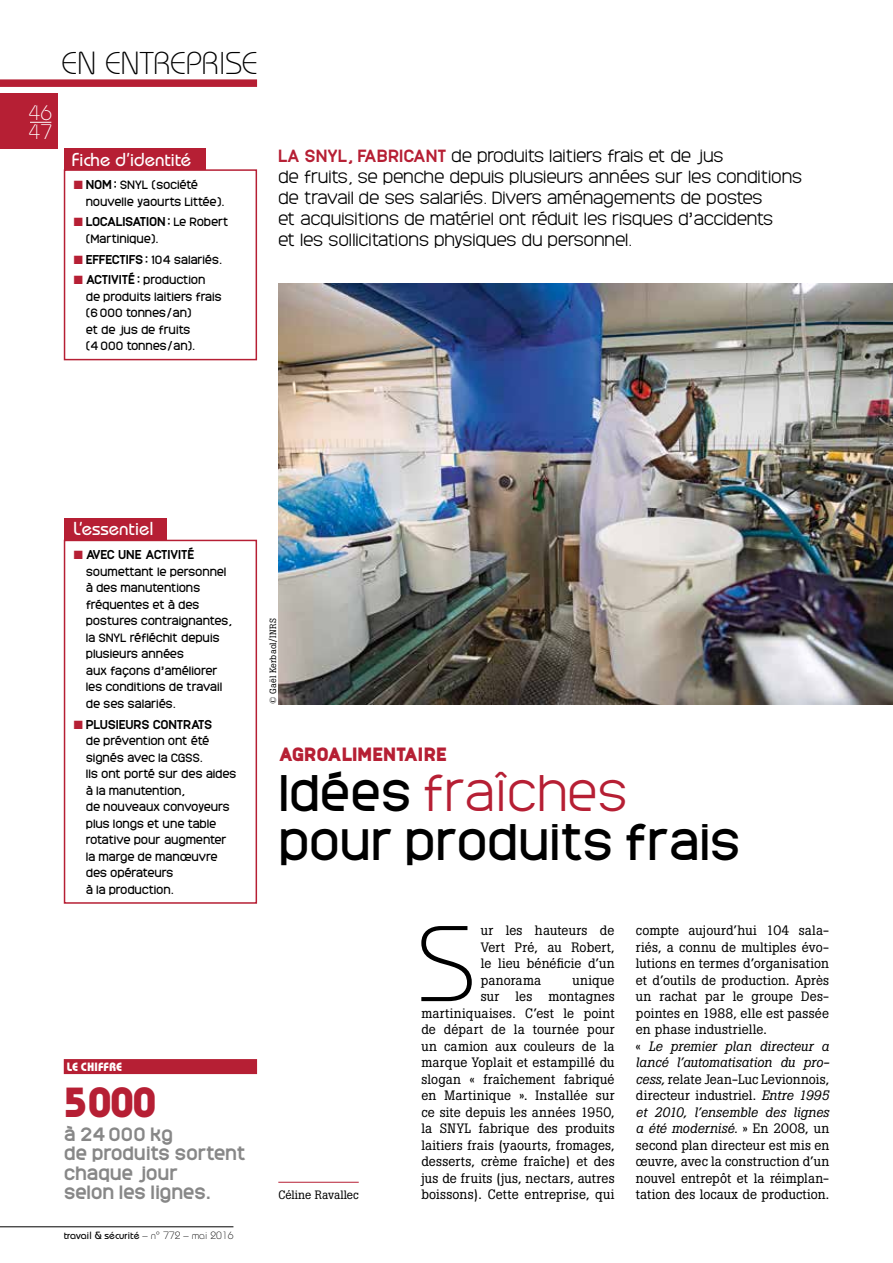
<style>
.page{position:relative;width:893px;height:1263px;background:#fff}
.page>*{position:absolute;margin:0;border:0;box-sizing:border-box;transform-origin:0 0}
.t1{font:300 107.25px "Bauhaus";color:#000}
.t2{font:48px/49.5px "Monark";letter-spacing:-.015em;color:#000}
.t3{font:700 42px "Bauhaus";color:#b61f34}
.t4{font:300 31.5px "Bauhaus";letter-spacing:-.015em;color:#000}
.t5{font:300 21px/19.5px "Bauhaus";color:#fff}
.t6{font:500 18.75px "Bauhaus";letter-spacing:-.01em;color:#fff}
.t7{font:700 18px/19.5px "Monark";letter-spacing:-.02em;color:#878787}
.t8{font:900 18px "Monark";letter-spacing:-.02em;color:#b61f34}
.t9{font:300 16.5px/21px "Monark";letter-spacing:-.02em;color:#000}
.t10{font:13.5px/16.5px "Boton";letter-spacing:.01em;color:#000;text-align:justify}
.t11{font:700 12px "Monark";letter-spacing:-.03em;color:#000}
.t12{font:12px "Boton";color:#000}
.t13{font:700 12px "Bauhaus";letter-spacing:.01em;color:#fff}
.t14{font:11.25px/16.5px "Monark";letter-spacing:-.02em;color:#000}
.t15{font:500 10.5px "Bauhaus";color:#000}
.t16{font:9px "Boton";letter-spacing:.015em;color:#000}
.s1{color:#b61f34}
.s2{font-weight:700;font-size:12px}
.s3{font-weight:400;font-size:11.25px}
.s4{font-weight:700;color:#b61f34}
.s5{font-weight:300}
.s6{font-weight:300;color:#b61f34}
.s7{font-style:italic}
</style>
<div class="page">
<div style="left:0;top:79px;width:257px;height:8px;background:#b61f34"></div>
<hr style="left:0;top:1226px;width:233px;height:1px;background:#000">
<div style="left:0;top:93px;width:57px;height:56px;background:#b61f34"></div>
<svg style="left:30px;top:122px;width:21px;height:1px"></svg>
<div style="left:64px;top:540px;width:193px;height:364px;border:2px solid #b61f34"></div>
<div style="left:64px;top:518px;width:103px;height:22px;background:#b61f34"></div>
<div style="left:64px;top:149px;width:141px;height:21px;background:#b61f34"></div>
<div style="left:64px;top:169px;width:193px;height:191px;border:2px solid #b61f34"></div>
<div style="left:64px;top:1059px;width:193px;height:15px;background:#b61f34"></div>
<hr style="left:278px;top:1182px;width:81px;height:1px;background:#b61f34">
<img style="left:278px;top:284px;width:615px;height:420px">
<h3 class="t4" style="left:62px;top:45px;width:198px">EN ENTREPRISE</h3>
<h3 class="t5" style="left:29px;top:102px;width:25px">46<br>47</h3>
<h3 class="t6" style="left:72px;top:149px;width:121px">Fiche d’identité</h3>
<p class="t14" style="left:86px;top:176px;width:140px;text-indent:-12px"><span class="s1">■</span> <span class="s2">NOM :</span> SNYL (société nouvelle yaourts Littée).</p>
<p class="t11" style="left:74px;top:214px;width:157px"><span class="s1">■</span> LOCALISATION : <span class="s3">Le Robert</span></p>
<p class="t14" style="left:86px;top:230px;width:74px">(Martinique).</p>
<p class="t14" style="left:74px;top:251px;width:150px"><span class="s1">■</span> <span class="s2">EFFECTIFS :</span> 104 salariés.</p>
<p class="t14" style="left:86px;top:271px;width:138px;text-indent:-12px"><span class="s1">■</span> <span class="s2">ACTIVITÉ :</span> production de produits laitiers frais (6000 tonnes/an)<br>et de jus de fruits<br>(4 000 tonnes/an).</p>
<p class="t9" style="left:278px;top:145px;width:526px"><span class="s4">LA SNYL, FABRICANT</span> de produits laitiers frais et de jus<br>de fruits, se penche depuis plusieurs années sur les conditions de travail de ses salariés. Divers aménagements de postes<br>et acquisitions de matériel ont réduit les risques d’accidents<br>et les sollicitations physiques du personnel.</p>
<h3 class="t6" style="left:73px;top:517px;width:82px">L’essentiel</h3>
<p class="t11" style="left:74px;top:547px;width:122px"><span class="s1">■</span> AVEC UNE ACTIVITÉ</p>
<p class="t14" style="left:86px;top:563px;width:148px">soumettant le personnel à des manutentions fréquentes et à des postures contraignantes, la SNYL réfléchit depuis plusieurs années<br>aux façons d’améliorer les conditions de travail de ses salariés.</p>
<p class="t11" style="left:74px;top:716px;width:140px"><span class="s1">■</span> PLUSIEURS CONTRATS</p>
<p class="t14" style="left:86px;top:732px;width:152px">de prévention ont été signés avec la CGSS.<br>Ils ont porté sur des aides à la manutention,<br>de nouveaux convoyeurs plus longs et une table rotative pour augmenter la marge de manœuvre des opérateurs<br>à la production.</p>
<p class="t13" style="left:67px;top:1059px;width:57px">LE CHIFFRE</p>
<h3 class="t3" style="left:64px;top:1076px;width:94px">5000</h3>
<h3 class="t7" style="left:64px;top:1123px;width:184px">à 24 000 kg<br>de produits sortent chaque jour<br>selon les lignes.</h3>
<p class="t15" style="left:64px;top:1229px;width:171px">travail &amp; sécurité <span class="s5">– n° 772 – mai 2016</span></p>
<p class="t16" style="left:268px;top:704px;width:87px;rotate:-90deg">© Gaël Kerbaol/INRS</p>
<h3 class="t8" style="left:278px;top:742px;width:170px">AGROALIMENTAIRE</h3>
<h2 class="t2" style="left:278px;top:766px;width:464px">Idées <span class="s6">fraîches </span>pour produits frais</h2>
<p class="t12" style="left:278px;top:1188px;width:82px">Céline Ravallec</p>
<h1 class="t1" style="left:417px;top:901px;width:61px">S</h1>
<p class="t10" style="left:481px;top:922px;width:135px">ur les hauteurs de Vert Pré, au Robert, le lieu bénéficie d’un panorama</p>
<p class="t10" style="left:421px;top:972px;width:195px;text-align:right">unique<br>sur les montagnes martiniquaises. C’est le point de départ de la tournée pour un camion aux couleurs de la marque Yoplait et estampillé du slogan « fraîchement fabriqué en Martinique ». Installée sur ce site depuis les années 1950, la SNYL fabrique des produits laitiers frais (yaourts, fromages, desserts, crème fraîche) et des jus de fruits (jus, nectars, autres boissons). Cette entreprise, qui</p>
<p class="t10" style="left:636px;top:922px;width:195px;text-align:left">compte aujourd’hui 104 sala&shy;riés, a connu de multiples évo&shy;lutions en termes d’organisation et d’outils de production. Après un rachat par le groupe Des&shy;pointes en 1988, elle est passée en phase industrielle.<br>« <span class="s7">Le premier plan directeur a lancé l’automatisation du pro&shy;cess,</span> relate Jean-Luc Levionnois, directeur industriel. <span class="s7">Entre 1995 et 2010, l’ensemble des lignes a été modernisé.</span> » En 2008, un second plan directeur est mis en œuvre, avec la construction d’un nouvel entrepôt et la réimplan&shy;tation des locaux de production.</p>
</div>
